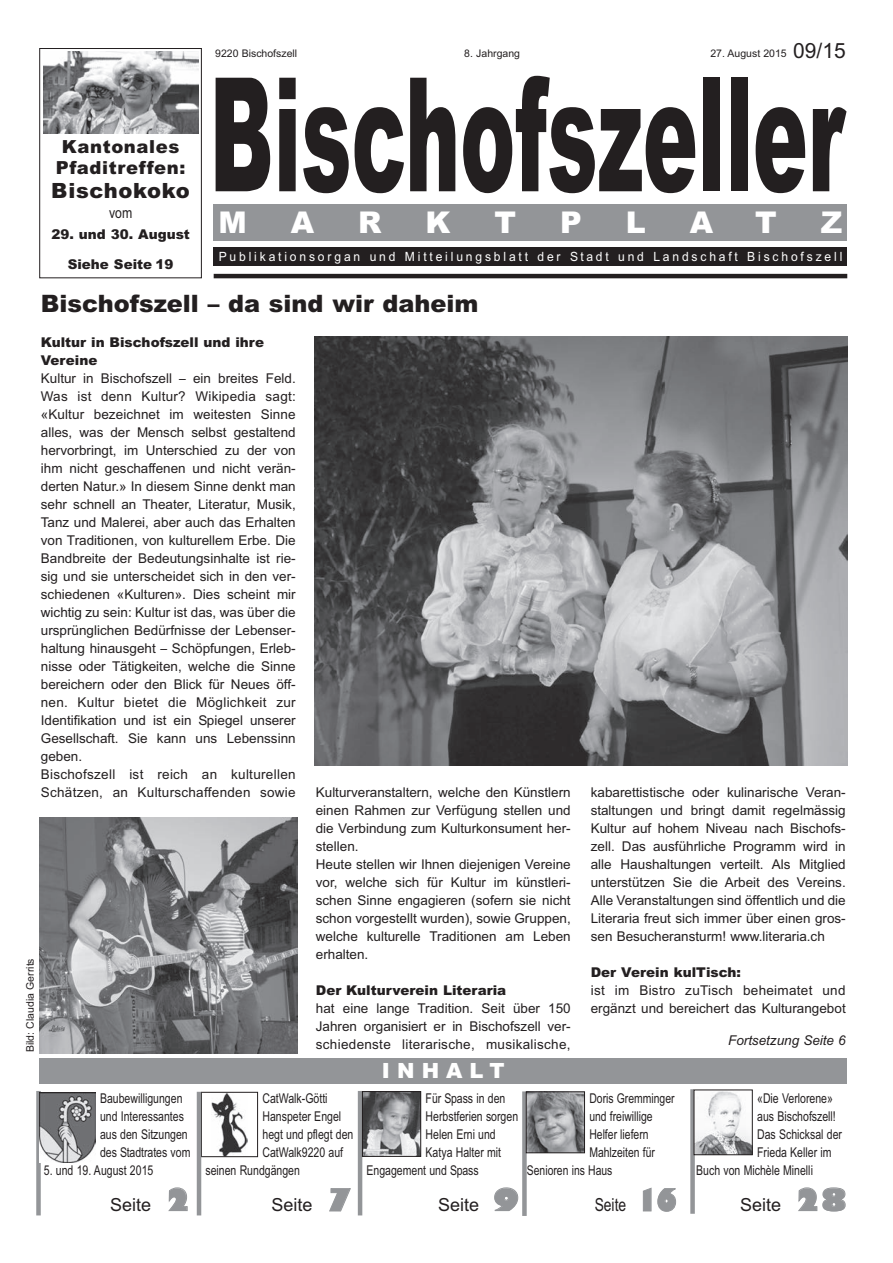
<style>
.page{position:relative;width:893px;height:1263px;background:#fff}
.page>*{position:absolute;margin:0;border:0;box-sizing:border-box;transform-origin:0 0}
.t1{font:900 158.7px "Arial";color:#231f20;scale:.52 1}
.t2{font:900 30px "Arial";color:#fff}
.t3{font:900 24px "Arial";color:#231f20}
.t4{font:900 21px "Arial";letter-spacing:.035em;color:#231f20}
.t5{font:900 21px "Arial";letter-spacing:.335em;color:#fff}
.t6{font:21px "Arial";color:#231f20}
.t7{font:18px "Arial";color:#231f20}
.t8{font:900 18px/21.6px "Arial";letter-spacing:.035em;color:#231f20;text-align:center}
.t9{font:18px "Arial";color:#231f20;scale:.77 1}
.t10{font:15px "Arial Narrow";color:#231f20}
.t11{font:13.5px/18px "Arial";color:#231f20}
.t12{font:13.5px/18px "Arial";color:#231f20;scale:.78 1}
.t13{font:900 13.5px/18px "Arial";color:#231f20}
.t14{font:13.5px "Arial";color:#231f20;scale:.77 1}
.t15{font:italic 13.5px "Arial";color:#231f20}
.t16{font:12.75px "Arial";letter-spacing:.235em;color:#fff;scale:.95 1}
.t17{font:10.5px "Arial";color:#231f20}
.s1{font-family:"Gill Sans";font-weight:800;font-size:30px;color:#939598}
</style>
<div class="page">
<div style="left:39px;top:1058px;width:808px;height:26px;background:#939598"></div>
<svg style="left:168px;top:1187px;width:20px;height:24px"></svg>
<svg style="left:329px;top:1188px;width:22px;height:24px"></svg>
<img style="left:211px;top:1094px;width:37px;height:61px">
<div style="left:201px;top:1092px;width:57px;height:65px;border:1px solid #231f20"></div>
<svg style="left:643px;top:1187px;width:33px;height:25px"></svg>
<div style="left:36px;top:1091px;width:5px;height:124px;background:#939598"></div>
<hr style="left:197px;top:1092px;width:4px;height:123px;background:#939598">
<hr style="left:358px;top:1091px;width:4px;height:124px;background:#939598">
<svg style="left:522px;top:1091px;width:5px;height:125px"></svg>
<svg style="left:798px;top:1187px;width:48px;height:25px"></svg>
<svg style="left:690px;top:1089px;width:5px;height:125px"></svg>
<div style="left:214px;top:247px;width:633px;height:18px;background:#231f20"></div>
<div style="left:214px;top:204px;width:633px;height:37px;background:#939598"></div>
<hr style="left:214px;top:274px;width:633px;height:4px;background:#231f20">
<svg style="left:494px;top:1187px;width:25px;height:24px"></svg>
<img style="left:364px;top:1093px;width:55px;height:62px">
<div style="left:362px;top:1091px;width:59px;height:66px;border:1px solid #231f20"></div>
<img style="left:696px;top:1091px;width:55px;height:62px">
<div style="left:694px;top:1089px;width:59px;height:66px;border:1px solid #231f20"></div>
<img style="left:528px;top:1093px;width:55px;height:58px">
<div style="left:526px;top:1091px;width:59px;height:62px;border:1px solid #231f20"></div>
<img style="left:39px;top:1092px;width:57px;height:70px">
<img style="left:314px;top:337px;width:533px;height:429px">
<img style="left:39px;top:818px;width:258px;height:236px">
<div style="left:39px;top:48px;width:163px;height:230px;border:1px solid #231f20"></div>
<img style="left:43px;top:52px;width:155px;height:82px">
<h3 class="t8" style="left:56px;top:135px;width:131px">Kantonales<br>Pfaditreffen:</h3>
<h3 class="t4" style="left:51px;top:175px;width:140px">Bischokoko</h3>
<p class="t10" style="left:109px;top:201px;width:25px">vom</p>
<p class="t13" style="left:51px;top:224px;width:140px">29. und 30. August</p>
<p class="t13" style="left:68px;top:254px;width:107px">Siehe Seite 19</p>
<h3 class="t6" style="left:793px;top:37px;width:54px">09/15</h3>
<h1 class="t1" style="left:210px;top:19px;width:1222px">Bischofszeller</h1>
<h2 class="t2" style="left:218px;top:200px;width:30px">M</h2>
<h2 class="t2" style="left:291px;top:200px;width:25px">A</h2>
<h2 class="t2" style="left:358px;top:200px;width:25px">R</h2>
<h2 class="t2" style="left:425px;top:200px;width:26px">K</h2>
<h2 class="t2" style="left:494px;top:200px;width:23px">T</h2>
<h2 class="t2" style="left:560px;top:200px;width:23px">P</h2>
<h2 class="t2" style="left:626px;top:200px;width:22px">L</h2>
<h2 class="t2" style="left:690px;top:200px;width:25px">A</h2>
<h2 class="t2" style="left:755px;top:200px;width:23px">T</h2>
<h2 class="t2" style="left:821px;top:200px;width:23px">Z</h2>
<p class="t17" style="left:215px;top:46px;width:83px">9220 Bischofszell</p>
<p class="t17" style="left:464px;top:46px;width:57px">8. Jahrgang</p>
<p class="t17" style="left:710px;top:46px;width:78px">27. August 2015</p>
<p class="t16" style="left:219px;top:248px;width:658px">Publikationsorgan und Mitteilungsblatt der Stadt und Landschaft Bischofszell</p>
<h3 class="t3" style="left:41px;top:286px;width:439px">Bischofszell – da sind wir daheim</h3>
<p class="t13" style="left:41px;top:333px;width:225px">Kultur in Bischofszell und ihre<br>Vereine</p>
<p class="t11" style="left:41px;top:369px;width:257px">Kultur in Bischofszell – ein breites Feld.<br>Was ist denn Kultur? Wikipedia sagt: «Kultur bezeichnet im weitesten Sinne alles, was der Mensch selbst gestaltend hervorbringt, im Unterschied zu der von ihm nicht geschaffenen und nicht verän&shy;derten Natur.» In diesem Sinne denkt man sehr schnell an Theater, Literatur, Musik, Tanz und Malerei, aber auch das Erhalten von Traditionen, von kulturellem Erbe. Die Bandbreite der Bedeutungsinhalte ist rie&shy;sig und sie unterscheidet sich in den ver&shy;schiedenen «Kulturen». Dies scheint mir wichtig zu sein: Kultur ist das, was über die ursprünglichen Bedürfnisse der Lebenser&shy;haltung hinausgeht – Schöpfungen, Erleb&shy;nisse oder Tätigkeiten, welche die Sinne bereichern oder den Blick für Neues öff&shy;nen. Kultur bietet die Möglichkeit zur Identifikation und ist ein Spiegel unserer Gesellschaft. Sie kann uns Lebenssinn geben.<br>Bischofszell ist reich an kulturellen Schätzen, an Kulturschaffenden sowie</p>
<p class="t17" style="left:23px;top:1052px;width:95px;rotate:-90deg">Bild: Claudia Gerrits</p>
<p class="t11" style="left:316px;top:783px;width:256px">Kulturveranstaltern, welche den Künstlern einen Rahmen zur Verfügung stellen und die Verbindung zum Kulturkonsument her&shy;stellen.<br>Heute stellen wir Ihnen diejenigen Vereine vor, welche sich für Kultur im künstleri&shy;schen Sinne engagieren (sofern sie nicht schon vorgestellt wurden), sowie Gruppen, welche kulturelle Traditionen am Leben erhalten.</p>
<p class="t13" style="left:316px;top:981px;width:192px">Der Kulturverein Literaria</p>
<p class="t11" style="left:316px;top:999px;width:256px;text-align:justify">hat eine lange Tradition. Seit über 150<br>Jahren organisiert er in Bischofszell ver&shy;schiedenste literarische, musikalische,</p>
<h3 class="t5" style="left:382px;top:1055px;width:124px">INHALT</h3>
<p class="t11" style="left:591px;top:783px;width:256px;text-align:justify">kabarettistische oder kulinarische Veran&shy;staltungen und bringt damit regelmässig Kultur auf hohem Niveau nach Bischofs&shy;zell. Das ausführliche Programm wird in alle Haushaltungen verteilt. Als Mitglied unterstützen Sie die Arbeit des Vereins.<br>Alle Veranstaltungen sind öffentlich und die Literaria freut sich immer über einen gros&shy;sen Besucheransturm! www.literaria.ch</p>
<p class="t13" style="left:591px;top:963px;width:152px">Der Verein kulTisch:</p>
<p class="t11" style="left:591px;top:981px;width:256px">ist im Bistro zuTisch beheimatet und ergänzt und bereichert das Kulturangebot</p>
<p class="t15" style="left:728px;top:1032px;width:119px">Fortsetzung Seite 6</p>
<p class="t12" style="left:100px;top:1089px;width:118px">Baubewilligungen und Interessantes aus den Sitzungen des Stadtrates vom</p>
<p class="t12" style="left:44px;top:1161px;width:142px">5. und 19. August 2015</p>
<h3 class="t7" style="left:110px;top:1193px;width:82px">Seite <span class="s1">2</span></h3>
<p class="t12" style="left:262px;top:1089px;width:85px">CatWalk-Götti</p>
<p class="t12" style="left:262px;top:1107px;width:102px">Hanspeter Engel</p>
<p class="t12" style="left:263px;top:1125px;width:118px">hegt und pflegt den</p>
<p class="t12" style="left:263px;top:1143px;width:105px">CatWalk9220 auf</p>
<p class="t12" style="left:205px;top:1161px;width:123px">seinen Rundgängen</p>
<h3 class="t7" style="left:271px;top:1193px;width:82px">Seite <span class="s1">7</span></h3>
<p class="t12" style="left:426px;top:1089px;width:104px">Für Spass in den</p>
<p class="t12" style="left:426px;top:1107px;width:120px">Herbstferien sorgen</p>
<p class="t12" style="left:426px;top:1125px;width:92px">Helen Erni und</p>
<p class="t12" style="left:426px;top:1143px;width:98px">Katya Halter mit</p>
<p class="t12" style="left:366px;top:1161px;width:146px">Engagement und Spass</p>
<h3 class="t7" style="left:438px;top:1193px;width:83px">Seite <span class="s1">9</span></h3>
<p class="t14" style="left:589px;top:1090px;width:112px">Doris Gremminger</p>
<p class="t14" style="left:589px;top:1108px;width:84px">und freiwillige</p>
<p class="t14" style="left:589px;top:1126px;width:78px">Helfer liefern</p>
<p class="t14" style="left:589px;top:1144px;width:87px">Mahlzeiten für</p>
<p class="t14" style="left:527px;top:1162px;width:113px">Senioren ins Haus</p>
<h3 class="t9" style="left:595px;top:1193px;width:108px">Seite <span class="s1">16</span></h3>
<p class="t12" style="left:757px;top:1089px;width:99px">«Die Verlorene»</p>
<p class="t12" style="left:757px;top:1107px;width:102px">aus Bischofszell!</p>
<p class="t12" style="left:757px;top:1125px;width:110px">Das Schicksal der</p>
<p class="t12" style="left:757px;top:1143px;width:97px">Frieda Keller im</p>
<p class="t12" style="left:696px;top:1161px;width:151px">Buch von Michèle Minelli</p>
<h3 class="t7" style="left:740px;top:1193px;width:108px">Seite <span class="s1">28</span></h3>
</div>
